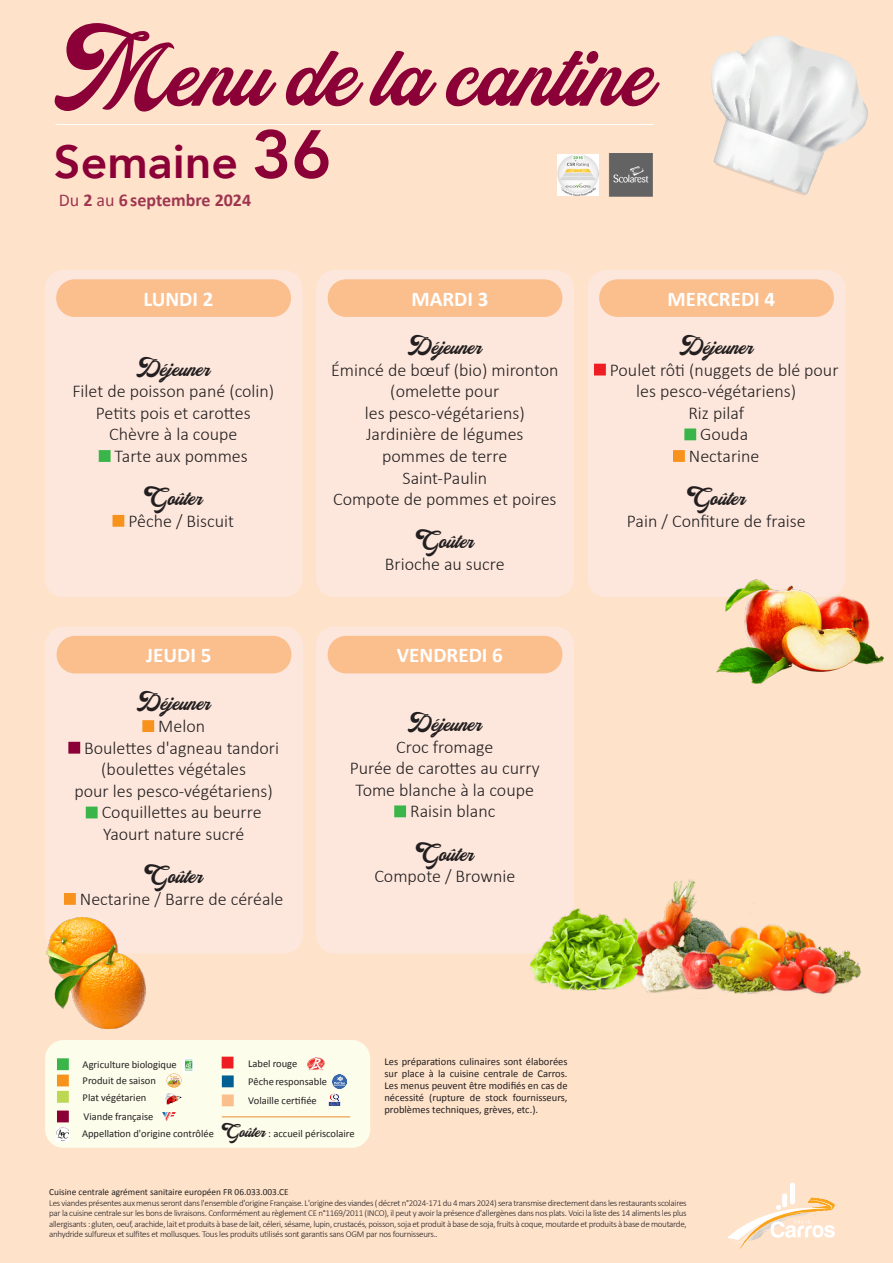
<style>
.page{position:relative;width:893px;height:1263px;background:#fee2ca}
.page>*{position:absolute;margin:0;border:0;box-sizing:border-box;transform-origin:0 0}
.t1{font:78px "Alexandra Personal Use";color:#8b0036}
.t2{font:800 46.5px "Avenir";color:#8b0036}
.t3{font:700 21px "Calibri";color:#fff}
.t4{font:300 18px/21.6px "Calibri";color:#231f20}
.t5{font:18px "Alexandra Personal Use";color:#231f20}
.t6{font:700 18px "Calibri";color:#9f3650}
.t7{font:10.5px/12px "Calibri";color:#231f20;text-align:justify}
.t8{font:9.3px "Calibri";color:#231f20}
.t9{font:300 9px/10.4px "Calibri";letter-spacing:-.03em;color:#231f20;text-align:justify}
.s1{font-size:67.5px}
.s2{font-weight:400}
.s3{font-family:"Alexandra Personal Use";font-size:13.5px}
</style>
<div class="page">
<div style="left:45px;top:270px;width:257px;height:327px;background:#fde7dc;border-radius:18px"></div>
<div style="left:99px;top:450px;width:12px;height:12px;background:#3ab54a"></div>
<div style="left:112px;top:515px;width:12px;height:12px;background:#f7931d"></div>
<hr style="left:55px;top:124px;width:598px;height:1px;background:#fff">
<img style="left:557px;top:154px;width:41px;height:42px">
<img style="left:608px;top:153px;width:45px;height:43px">
<div style="left:45px;top:1040px;width:325px;height:108px;background:#fcfdeb;border-radius:18px"></div>
<img style="left:162px;top:1112px;width:14px;height:9px">
<img style="left:166px;top:1073px;width:16px;height:14px">
<img style="left:181px;top:1057px;width:15px;height:15px">
<img style="left:166px;top:1093px;width:15px;height:11px">
<div style="left:57px;top:1058px;width:12px;height:12px;background:#3ab54a"></div>
<div style="left:57px;top:1074px;width:12px;height:12px;background:#f7931d"></div>
<div style="left:57px;top:1091px;width:12px;height:12px;background:#bcd752"></div>
<div style="left:57px;top:1110px;width:12px;height:12px;background:#8b0036"></div>
<svg style="left:333px;top:1075px;width:13px;height:13px"></svg>
<svg style="left:328px;top:1094px;width:13px;height:12px"></svg>
<img style="left:308px;top:1057px;width:16px;height:13px">
<div style="left:222px;top:1094px;width:12px;height:12px;background:#fbbe8d"></div>
<div style="left:222px;top:1057px;width:11px;height:11px;background:#ee1d23"></div>
<div style="left:222px;top:1075px;width:12px;height:12px;background:#015f94"></div>
<hr style="left:222px;top:1116px;width:128px;height:1px;background:#ef8b2d">
<svg style="left:711px;top:35px;width:157px;height:160px"></svg>
<div style="left:790px;top:1182px;width:5px;height:22px;background:#fff;border-radius:3px"></div>
<svg style="left:727px;top:1193px;width:108px;height:56px"></svg>
<div style="left:56px;top:279px;width:235px;height:38px;background:#fbbe8d;border-radius:18px"></div>
<div style="left:316px;top:626px;width:258px;height:327px;background:#fde7dc;border-radius:18px"></div>
<div style="left:394px;top:805px;width:12px;height:12px;background:#3ab54a"></div>
<div style="left:328px;top:636px;width:234px;height:37px;background:#fbbe8d;border-radius:18px"></div>
<div style="left:588px;top:270px;width:257px;height:327px;background:#fde7dc;border-radius:18px"></div>
<div style="left:594px;top:364px;width:12px;height:11px;background:#ee1d23"></div>
<div style="left:684px;top:428px;width:12px;height:12px;background:#3ab54a"></div>
<div style="left:673px;top:450px;width:12px;height:12px;background:#f7931d"></div>
<div style="left:599px;top:279px;width:235px;height:38px;background:#fbbe8d;border-radius:18px"></div>
<div style="left:316px;top:270px;width:258px;height:327px;background:#fde7dc;border-radius:18px"></div>
<div style="left:328px;top:279px;width:234px;height:38px;background:#fbbe8d;border-radius:18px"></div>
<div style="left:45px;top:626px;width:258px;height:327px;background:#fde7dc;border-radius:18px"></div>
<div style="left:142px;top:720px;width:12px;height:12px;background:#f7931d"></div>
<div style="left:68px;top:742px;width:12px;height:12px;background:#8b0036"></div>
<div style="left:86px;top:806px;width:12px;height:12px;background:#3ab54a"></div>
<div style="left:64px;top:893px;width:12px;height:12px;background:#f7931d"></div>
<div style="left:57px;top:636px;width:234px;height:37px;background:#fbbe8d;border-radius:18px"></div>
<img style="left:716px;top:580px;width:167px;height:103px">
<svg style="left:56px;top:1127px;width:14px;height:14px"></svg>
<svg style="left:57px;top:1127px;width:11px;height:13px"></svg>
<img style="left:529px;top:879px;width:333px;height:116px">
<img style="left:46px;top:917px;width:100px;height:111px">
<p class="t1" style="left:54px;top:33px;width:601px">Menu de la cantine</p>
<p class="t2" style="left:54px;top:126px;width:279px">Semaine <span class="s1">36</span></p>
<p class="t6" style="left:59px;top:188px;width:194px"><span class="s2">Du</span> 2 <span class="s2">au</span> 6 septembre 2024</p>
<p class="t3" style="left:143px;top:284px;width:72px">LUNDI 2</p>
<p class="t5" style="left:136px;top:359px;width:75px">Déjeuner</p>
<p class="t4" style="left:72px;top:380px;width:203px">Filet de poisson pané (colin)</p>
<p class="t4" style="left:96px;top:402px;width:156px">Petits pois et carottes</p>
<p class="t4" style="left:109px;top:423px;width:130px">Chèvre à la coupe</p>
<p class="t4" style="left:115px;top:445px;width:135px">Tarte aux pommes</p>
<p class="t5" style="left:144px;top:488px;width:60px">Goûter</p>
<p class="t4" style="left:128px;top:510px;width:107px">Pêche / Biscuit</p>
<p class="t3" style="left:146px;top:640px;width:67px">JEUDI 5</p>
<p class="t5" style="left:137px;top:694px;width:75px">Déjeuner</p>
<p class="t4" style="left:158px;top:715px;width:48px">Melon</p>
<p class="t4" style="left:84px;top:737px;width:196px">Boulettes d'agneau tandori</p>
<p class="t4" style="left:101px;top:758px;width:146px">(boulettes végétales</p>
<p class="t4" style="left:75px;top:780px;width:200px">pour les pesco-végétariens)</p>
<p class="t4" style="left:102px;top:801px;width:161px">Coquillettes au beurre</p>
<p class="t4" style="left:103px;top:823px;width:143px">Yaourt nature sucré</p>
<p class="t5" style="left:145px;top:866px;width:60px">Goûter</p>
<p class="t4" style="left:80px;top:888px;width:205px">Nectarine / Barre de céréale</p>
<p class="t3" style="left:411px;top:284px;width:79px">MARDI 3</p>
<p class="t5" style="left:408px;top:337px;width:75px">Déjeuner</p>
<p class="t4" style="left:331px;top:359px;width:229px">Émincé de bœuf (bio) mironton</p>
<p class="t4" style="left:390px;top:380px;width:110px">(omelette pour</p>
<p class="t4" style="left:365px;top:402px;width:161px">les pesco-végétariens)</p>
<p class="t4" style="left:366px;top:423px;width:159px">Jardinière de légumes</p>
<p class="t4" style="left:382px;top:445px;width:127px">pommes de terre</p>
<p class="t4" style="left:403px;top:467px;width:86px">Saint-Paulin</p>
<p class="t4" style="left:333px;top:488px;width:225px">Compote de pommes et poires</p>
<p class="t5" style="left:416px;top:532px;width:60px">Goûter</p>
<p class="t4" style="left:385px;top:553px;width:121px">Brioche au sucre</p>
<p class="t3" style="left:397px;top:640px;width:108px">VENDREDI 6</p>
<p class="t5" style="left:408px;top:714px;width:75px">Déjeuner</p>
<p class="t4" style="left:396px;top:735px;width:99px">Croc fromage</p>
<p class="t4" style="left:350px;top:757px;width:191px">Purée de carottes au curry</p>
<p class="t4" style="left:356px;top:779px;width:180px">Tome blanche à la coupe</p>
<p class="t4" style="left:410px;top:800px;width:87px">Raisin blanc</p>
<p class="t5" style="left:416px;top:844px;width:60px">Goûter</p>
<p class="t4" style="left:374px;top:865px;width:142px">Compote / Brownie</p>
<p class="t3" style="left:667px;top:284px;width:109px">MERCREDI 4</p>
<p class="t5" style="left:679px;top:337px;width:75px">Déjeuner</p>
<p class="t4" style="left:636px;top:359px;width:204px;text-indent:-26px">Poulet rôti (nuggets de blé pour les pesco-végétariens)</p>
<p class="t4" style="left:688px;top:402px;width:57px">Riz pilaf</p>
<p class="t4" style="left:700px;top:423px;width:49px">Gouda</p>
<p class="t4" style="left:689px;top:445px;width:72px">Nectarine</p>
<p class="t5" style="left:687px;top:488px;width:60px">Goûter</p>
<p class="t4" style="left:627px;top:510px;width:180px">Pain / Confiture de fraise</p>
<p class="t7" style="left:83px;top:1058px;width:96px">Agriculture biologique</p>
<p class="t7" style="left:83px;top:1075px;width:75px">Produit de saison</p>
<p class="t7" style="left:83px;top:1091px;width:65px">Plat végétarien</p>
<p class="t7" style="left:83px;top:1111px;width:71px">Viande française</p>
<p class="t7" style="left:82px;top:1127px;width:133px">Appellation d'origine contrôlée</p>
<p class="t7" style="left:248px;top:1057px;width:51px">Label rouge</p>
<p class="t7" style="left:248px;top:1075px;width:80px">Pêche responsable</p>
<p class="t7" style="left:222px;top:1127px;width:134px"><span class="s3">Goûter</span> : accueil périscolaire</p>
<p class="t7" style="left:248px;top:1094px;width:70px">Volaille certifiée</p>
<p class="t7" style="left:384px;top:1055px;width:185px">Les préparations culinaires sont élaborées sur place à la cuisine centrale de Carros.<br>Les menus peuvent être modifiés en cas de nécessité (rupture de stock fournisseurs, problèmes techniques, grèves, etc.).</p>
<p class="t8" style="left:49px;top:1186px;width:241px">Cuisine centrale agrément sanitaire européen FR 06.033.003.CE</p>
<p class="t9" style="left:49px;top:1197px;width:639px">Les viandes présentes aux menus seront dans l'ensemble d'origine Française. L'origine des viandes ( décret n°2024-171 du 4 mars 2024) sera transmise directement dans les restaurants scolaires par la cuisine centrale sur les bons de livraisons. Conformément au règlement CE n°1169/2011 (INCO), il peut y avoir la présence d'allergènes dans nos plats. Voici la liste des 14 aliments les plus allergisants : gluten, oeuf, arachide, lait et produits à base de lait, céleri, sésame, lupin, crustacés, poisson, soja et produit à base de soja, fruits à coque, moutarde et produits à base de moutarde, anhydride sulfureux et sulfites et mollusques. Tous les produits utilisés sont garantis sans OGM par nos fournisseurs..</p>
</div>
